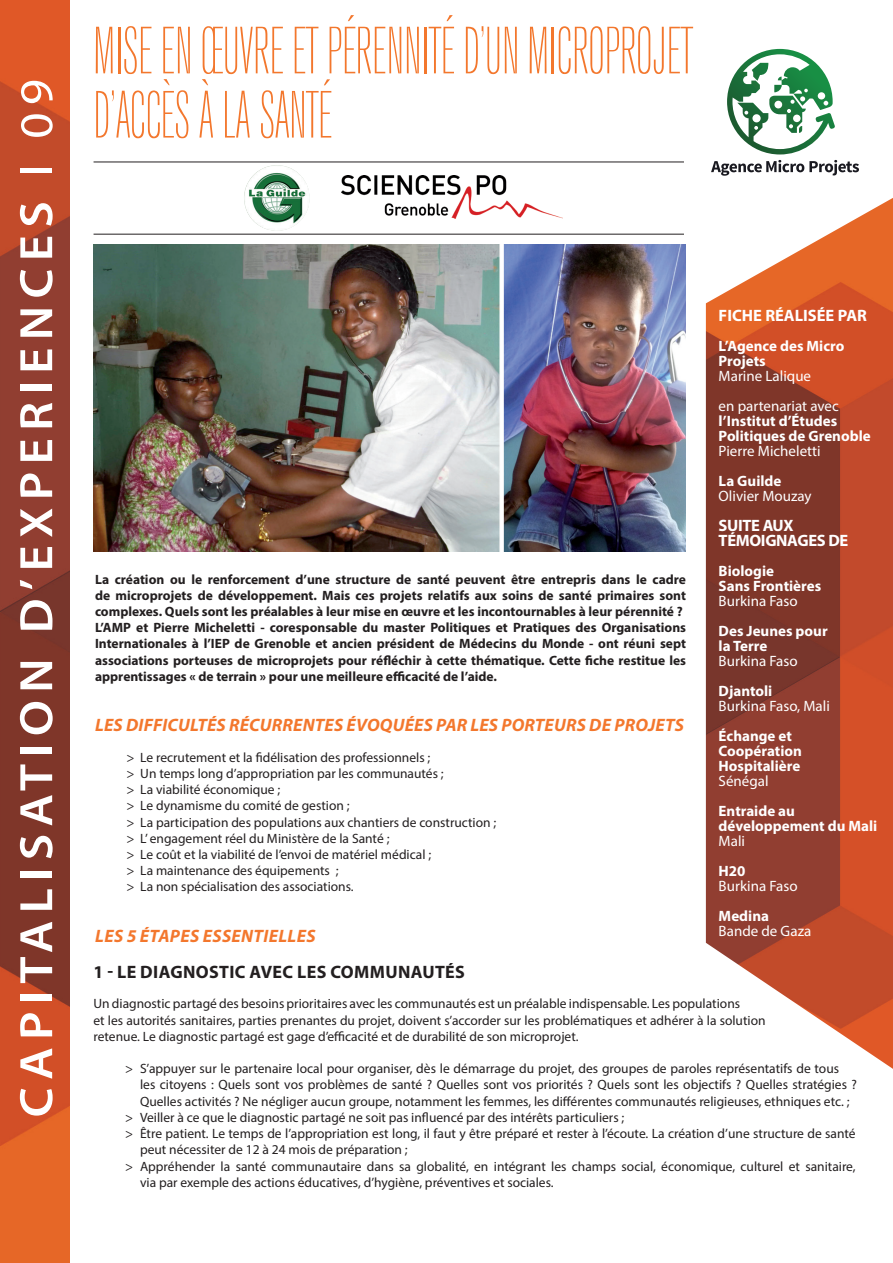
<style>
.page{position:relative;width:893px;height:1263px;background:#fff}
.page>*{position:absolute;margin:0;border:0;box-sizing:border-box;transform-origin:0 0}
.t1{font:66px/64.2px "Keytin";letter-spacing:-.01em;color:#f3772d}
.t2{font:600 47.1px "Myriad Pro";letter-spacing:.14em;color:#fff;scale:1.09 1}
.t3{font:italic 700 18px "Myriad Pro";letter-spacing:.01em;color:#f3772d}
.t4{font:700 18px "Myriad Pro";letter-spacing:.02em;color:#231f20}
.t5{font:700 16.5px "Myriad Pro";letter-spacing:-.02em;color:#fff}
.t6{font:700 16.5px "Myriad Pro";color:#fff}
.t7{font:700 15px/15px "Myriad Pro";color:#fff}
.t8{font:15px "Myriad Pro";color:#fff}
.t9{font:13.5px/16.2px "Myriad Pro";color:#231f20}
.t10{font:700 13.5px/16.2px "Myriad Pro";color:#231f20;text-align:justify}
.s1{font-weight:400}
</style>
<div class="page">
<img style="left:0;top:0;width:69px;height:1263px">
<hr style="left:94px;top:162px;width:590px;height:1px;background:#231f20">
<hr style="left:94px;top:234px;width:590px;height:1px;background:#231f20">
<svg style="left:711px;top:160px;width:148px;height:16px"></svg>
<svg style="left:727px;top:49px;width:108px;height:105px"></svg>
<img style="left:706px;top:198px;width:187px;height:871px">
<img style="left:342px;top:175px;width:221px;height:43px">
<img style="left:244px;top:165px;width:66px;height:66px">
<img style="left:94px;top:244px;width:591px;height:307px">
<p class="t2" style="left:6px;top:1117px;width:954px;rotate:-90deg">CAPITALISATION D’EXPERIENCES <span class="s1">I 09</span></p>
<p class="t1" style="left:94px;top:21px;width:601px">MISE EN ŒUVRE ET PÉRENNITÉ D’UN MICROPROJET<br>D’ACCÈS À LA SANTÉ</p>
<p class="t6" style="left:719px;top:304px;width:150px">FICHE RÉALISÉE PAR</p>
<p class="t7" style="left:719px;top:338px;width:127px">L’Agence des Micro<br>Projets</p>
<p class="t8" style="left:719px;top:366px;width:94px">Marine Lalique</p>
<p class="t8" style="left:719px;top:396px;width:122px">en partenariat avec</p>
<p class="t7" style="left:719px;top:413px;width:120px">l’Institut d’Études</p>
<p class="t7" style="left:719px;top:428px;width:154px">Politiques de Grenoble</p>
<p class="t8" style="left:719px;top:441px;width:103px">Pierre Micheletti</p>
<p class="t7" style="left:719px;top:473px;width:64px">La Guilde</p>
<p class="t8" style="left:719px;top:486px;width:94px">Olivier Mouzay</p>
<p class="t5" style="left:719px;top:514px;width:77px">SUITE AUX</p>
<p class="t5" style="left:719px;top:529px;width:131px">TÉMOIGNAGES DE</p>
<p class="t7" style="left:719px;top:563px;width:57px">Biologie</p>
<p class="t7" style="left:719px;top:578px;width:104px">Sans Frontières</p>
<p class="t8" style="left:719px;top:591px;width:80px">Burkina Faso</p>
<p class="t7" style="left:719px;top:623px;width:111px">Des Jeunes pour</p>
<p class="t7" style="left:719px;top:638px;width:50px">la Terre</p>
<p class="t8" style="left:719px;top:651px;width:80px">Burkina Faso</p>
<p class="t7" style="left:719px;top:683px;width:55px">Djantoli</p>
<p class="t8" style="left:719px;top:696px;width:113px">Burkina Faso, Mali</p>
<p class="t7" style="left:719px;top:728px;width:75px">Échange et</p>
<p class="t7" style="left:719px;top:743px;width:85px">Coopération</p>
<p class="t7" style="left:719px;top:758px;width:83px">Hospitalière</p>
<p class="t8" style="left:719px;top:771px;width:51px">Sénégal</p>
<p class="t7" style="left:719px;top:803px;width:78px">Entraide au</p>
<p class="t7" style="left:719px;top:818px;width:160px">développement du Mali</p>
<p class="t8" style="left:719px;top:831px;width:28px">Mali</p>
<p class="t7" style="left:719px;top:863px;width:28px">H20</p>
<p class="t8" style="left:719px;top:876px;width:80px">Burkina Faso</p>
<p class="t7" style="left:719px;top:908px;width:52px">Medina</p>
<p class="t8" style="left:719px;top:921px;width:94px">Bande de Gaza</p>
<p class="t10" style="left:95px;top:570px;width:592px">La création ou le renforcement d’une structure de santé peuvent être entrepris dans le cadre de microprojets de développement. Mais ces projets relatifs aux soins de santé primaires sont complexes. Quels sont les préalables à leur mise en œuvre et les incontournables à leur pérennité ?</p>
<p class="t10" style="left:95px;top:619px;width:593px">L’AMP et Pierre Micheletti - coresponsable du master Politiques et Pratiques des Organisations Internationales à l’IEP de Grenoble et ancien président de Médecins du Monde - ont réuni sept associations porteuses de microprojets pour réfléchir à cette thématique. Cette fiche restitue les apprentissages « de terrain » pour une meilleure efficacité de l’aide.</p>
<p class="t3" style="left:95px;top:713px;width:590px">LES DIFFICULTÉS RÉCURRENTES ÉVOQUÉES PAR LES PORTEURS DE PROJETS</p>
<p class="t9" style="left:127px;top:749px;width:305px">&gt; Le recrutement et la fidélisation des professionnels ;</p>
<p class="t9" style="left:127px;top:765px;width:319px">&gt; Un temps long d’appropriation par les communautés ;</p>
<p class="t9" style="left:127px;top:781px;width:155px">&gt; La viabilité économique ;</p>
<p class="t9" style="left:127px;top:798px;width:225px">&gt; Le dynamisme du comité de gestion ;</p>
<p class="t9" style="left:127px;top:814px;width:371px">&gt; La participation des populations aux chantiers de construction ;</p>
<p class="t9" style="left:127px;top:830px;width:264px">&gt; L’ engagement réel du Ministère de la Santé ;</p>
<p class="t9" style="left:127px;top:846px;width:306px">&gt; Le coût et la viabilité de l’envoi de matériel médical ;</p>
<p class="t9" style="left:127px;top:862px;width:213px">&gt; La maintenance des équipements ;</p>
<p class="t9" style="left:127px;top:879px;width:229px">&gt; La non spécialisation des associations.</p>
<p class="t3" style="left:95px;top:924px;width:222px">LES 5 ÉTAPES ESSENTIELLES</p>
<p class="t4" style="left:94px;top:960px;width:373px">1 - LE DIAGNOSTIC AVEC LES COMMUNAUTÉS</p>
<p class="t9" style="left:94px;top:996px;width:673px">Un diagnostic partagé des besoins prioritaires avec les communautés est un préalable indispensable. Les populations<br>et les autorités sanitaires, parties prenantes du projet, doivent s’accorder sur les problématiques et adhérer à la solution retenue. Le diagnostic partagé est gage d’efficacité et de durabilité de son microprojet.</p>
<p class="t9" style="left:140px;top:1060px;width:718px;text-indent:-15px">&gt; S’appuyer sur le partenaire local pour organiser, dès le démarrage du projet, des groupes de paroles représentatifs de tous les citoyens : Quels sont vos problèmes de santé ? Quelles sont vos priorités ? Quels sont les objectifs ? Quelles stratégies ?<br>Quelles activités ? Ne négliger aucun groupe, notamment les femmes, les différentes communautés religieuses, ethniques etc. ;</p>
<p class="t9" style="left:125px;top:1109px;width:501px">&gt; Veiller à ce que le diagnostic partagé ne soit pas influencé par des intérêts particuliers ;</p>
<p class="t9" style="left:140px;top:1125px;width:717px;text-indent:-15px">&gt; Être patient. Le temps de l’appropriation est long, il faut y être préparé et rester à l’écoute. La création d’une structure de santé peut nécessiter de 12 à 24 mois de préparation ;</p>
<p class="t9" style="left:140px;top:1158px;width:717px;text-indent:-15px">&gt; Appréhender la santé communautaire dans sa globalité, en intégrant les champs social, économique, culturel et sanitaire, via par exemple des actions éducatives, d’hygiène, préventives et sociales.</p>
</div>
